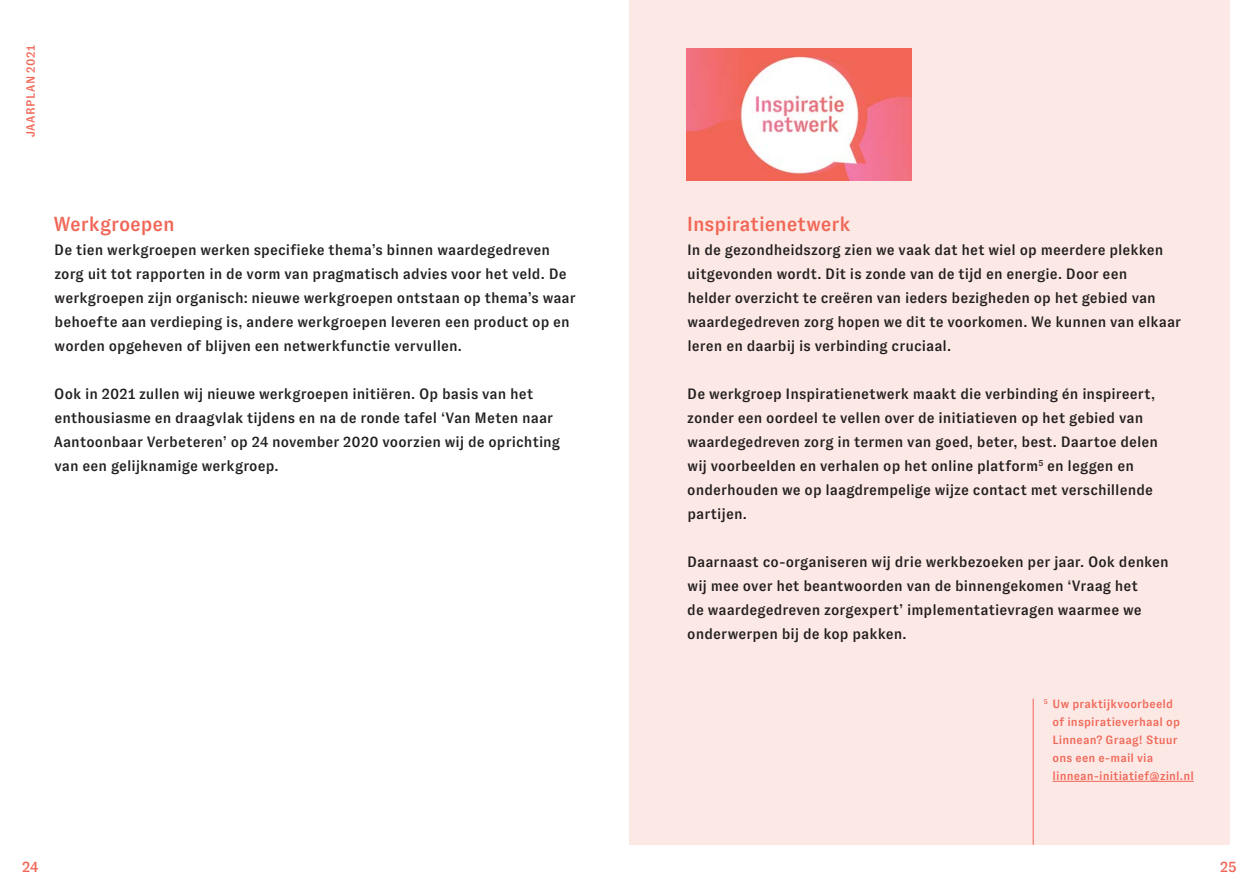
<style>
.page{position:relative;width:1259px;height:893px;background:#fff}
.page>*{position:absolute;margin:0;border:0;box-sizing:border-box;transform-origin:0 0}
.t1{font:500 20.25px "GT Zirkon";letter-spacing:-.005em;color:#f06656}
.t2{font:500 15px/24px "GT Zirkon";letter-spacing:.005em;color:#221f1f}
.t3{font:500 15px "GT Zirkon";color:#f06656}
.t4{font:500 12px/18px "GT Zirkon";letter-spacing:.015em;color:#f06656}
.t5{font:500 12px "GT Zirkon";letter-spacing:.04em;color:#f06656}
</style>
<div class="page">
<div style="left:629px;top:0;width:601px;height:845px;background:#fce8e5"></div>
<hr style="left:1052px;top:781px;width:142px;height:1px;background:#f06656">
<hr style="left:1032px;top:699px;width:1px;height:146px;background:#f06656">
<img style="left:687px;top:49px;width:224px;height:131px">
<p class="t5" style="left:24px;top:137px;width:94px;rotate:-90deg">JAARPLAN 2021</p>
<h1 class="t1" style="left:54px;top:213px;width:123px">Werkgroepen</h1>
<p class="t2" style="left:54px;top:238px;width:523px">De tien werkgroepen werken specifieke thema’s binnen waardegedreven zorg uit tot rapporten in de vorm van pragmatisch advies voor het veld. De werkgroepen zijn organisch: nieuwe werkgroepen ontstaan op thema’s waar behoefte aan verdieping is, andere werkgroepen leveren een product op en worden opgeheven of blijven een netwerkfunctie vervullen.</p>
<p class="t2" style="left:54px;top:382px;width:508px">Ook in 2021 zullen wij nieuwe werkgroepen initiëren. Op basis van het enthousiasme en draagvlak tijdens en na de ronde tafel ‘Van Meten naar Aantoonbaar Verbeteren’ op 24 november 2020 voorzien wij de oprichting van een gelijknamige werkgroep.</p>
<h1 class="t1" style="left:687px;top:213px;width:165px">Inspiratienetwerk</h1>
<p class="t2" style="left:687px;top:238px;width:495px">In de gezondheidszorg zien we vaak dat het wiel op meerdere plekken uitgevonden wordt. Dit is zonde van de tijd en energie. Door een<br>helder overzicht te creëren van ieders bezigheden op het gebied van waardegedreven zorg hopen we dit te voorkomen. We kunnen van elkaar leren en daarbij is verbinding cruciaal.</p>
<p class="t2" style="left:687px;top:382px;width:472px">De werkgroep Inspiratienetwerk maakt die verbinding én inspireert, zonder een oordeel te vellen over de initiatieven op het gebied van waardegedreven zorg in termen van goed, beter, best. Daartoe delen wij voorbeelden en verhalen op het online platform<sup>5</sup> en leggen en onderhouden we op laagdrempelige wijze contact met verschillende partijen.</p>
<p class="t2" style="left:687px;top:550px;width:483px">Daarnaast co-organiseren wij drie werkbezoeken per jaar. Ook denken wij mee over het beantwoorden van de binnengekomen ‘Vraag het<br>de waardegedreven zorgexpert’ implementatievragen waarmee we onderwerpen bij de kop pakken.</p>
<p class="t4" style="left:1052px;top:695px;width:143px;text-indent:-9px"><sup>5</sup> Uw praktijkvoorbeeld<br>of inspiratieverhaal op<br>Linnean? Graag! Stuur ons een e-mail via linnean-initiatief@zinl.nl</p>
<p class="t3" style="left:22px;top:859px;width:18px">24</p>
<p class="t3" style="left:1220px;top:859px;width:18px">25</p>
</div>
